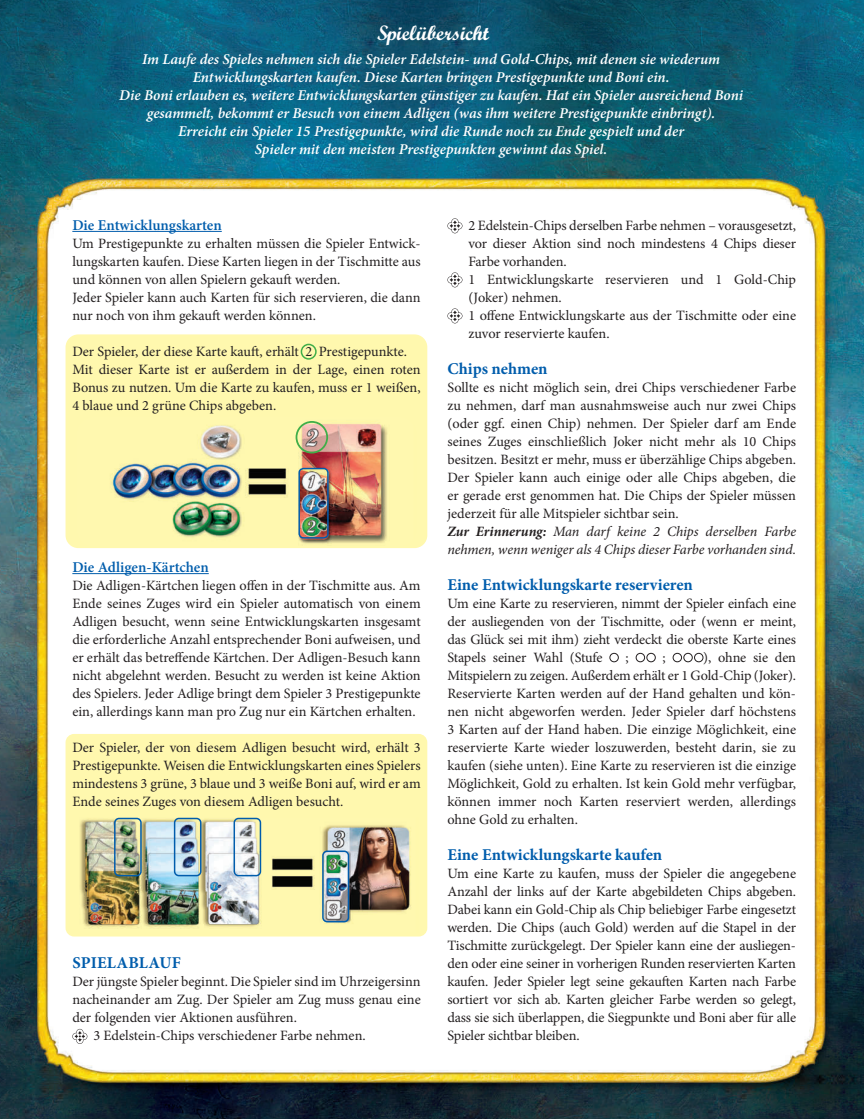
<style>
.page{position:relative;width:864px;height:1119px;background:#fff}
.page>*{position:absolute;margin:0;border:0;box-sizing:border-box;transform-origin:0 0}
.t1{font:700 21px "Script";color:#fff}
.t2{font:700 16.5px "Minion Pro";color:#015dac}
.t3{font:italic 600 15px/18px "Minion Pro";letter-spacing:-.005em;color:#fff;text-align:center}
.t4{font:600 15px "Minion Pro";color:#015dac}
.t5{font:14.25px/18px "Minion Pro";color:#231f20;text-align:justify}
.s1{font-weight:700;font-style:italic}
.s2{font-style:italic}
</style>
<div class="page">
<img style="left:0;top:0;width:863px;height:1118px">
<h1 class="t1" style="left:377px;top:20px;width:113px">Spielübersicht</h1>
<p class="t3" style="left:119px;top:50px;width:625px">Im Laufe des Spieles nehmen sich die Spieler Edelstein- und Gold-Chips, mit denen sie wiederum Entwicklungskarten kaufen. Diese Karten bringen Prestigepunkte und Boni ein.<br>Die Boni erlauben es, weitere Entwicklungskarten günstiger zu kaufen. Hat ein Spieler ausreichend Boni gesammelt, bekommt er Besuch von einem Adligen (was ihm weitere Prestigepunkte einbringt).<br>Erreicht ein Spieler 15 Prestigepunkte, wird die Runde noch zu Ende gespielt und der<br>Spieler mit den meisten Prestigepunkten gewinnt das Spiel.</p>
<p class="t4" style="left:72px;top:215px;width:151px">Die Entwicklungskarten</p>
<p class="t5" style="left:72px;top:234px;width:350px;text-align:left">Um Prestigepunkte zu erhalten müssen die Spieler Entwick&shy;lungskarten kaufen. Diese Karten liegen in der Tischmitte aus und können von allen Spielern gekauft werden.<br>Jeder Spieler kann auch Karten für sich reservieren, die dann nur noch von ihm gekauft werden können.</p>
<p class="t5" style="left:72px;top:342px;width:349px;text-align:left">Der Spieler, der diese Karte kauft, erhält 2 Prestigepunkte.<br>Mit dieser Karte ist er außerdem in der Lage, einen roten Bonus zu nutzen. Um die Karte zu kaufen, muss er 1 weißen, 4 blaue und 2 grüne Chips abgeben.</p>
<p class="t4" style="left:72px;top:557px;width:138px">Die Adligen-Kärtchen</p>
<p class="t5" style="left:72px;top:576px;width:350px">Die Adligen-Kärtchen liegen offen in der Tischmitte aus. Am Ende seines Zuges wird ein Spieler automatisch von einem Adligen besucht, wenn seine Entwicklungskarten insgesamt die erforderliche Anzahl entsprechender Boni aufweisen, und er erhält das betreffende Kärtchen. Der Adligen-Besuch kann nicht abgelehnt werden. Besucht zu werden ist keine Aktion des Spielers. Jeder Adlige bringt dem Spieler 3 Prestigepunkte ein, allerdings kann man pro Zug nur ein Kärtchen erhalten.</p>
<p class="t5" style="left:72px;top:738px;width:350px">Der Spieler, der von diesem Adligen besucht wird, erhält 3<br>Prestigepunkte. Weisen die Entwicklungskarten eines Spielers mindestens 3 grüne, 3 blaue und 3 weiße Boni auf, wird er am Ende seines Zuges von diesem Adligen besucht.</p>
<p class="t2" style="left:72px;top:951px;width:110px">SPIELABLAUF</p>
<p class="t5" style="left:72px;top:972px;width:350px">Der jüngste Spieler beginnt. Die Spieler sind im Uhrzeigersinn</p>
<p class="t5" style="left:72px;top:990px;width:350px">nacheinander am Zug. Der Spieler am Zug muss genau eine</p>
<p class="t5" style="left:72px;top:1008px;width:226px">der folgenden vier Aktionen ausführen.</p>
<p class="t5" style="left:93px;top:1026px;width:274px">3 Edelstein-Chips verschiedener Farbe nehmen.</p>
<p class="t5" style="left:468px;top:216px;width:329px;text-align:left">2 Edelstein-Chips derselben Farbe nehmen – vorausgesetzt, vor dieser Aktion sind noch mindestens 4 Chips dieser Farbe vorhanden.<br>1 Entwicklungskarte reservieren und 1 Gold-Chip (Joker) nehmen.<br>1 offene Entwicklungskarte aus der Tischmitte oder eine zuvor reservierte kaufen.</p>
<p class="t2" style="left:447px;top:357px;width:102px">Chips nehmen</p>
<p class="t5" style="left:447px;top:378px;width:350px;text-align:left">Sollte es nicht möglich sein, drei Chips verschiedener Farbe zu nehmen, darf man ausnahmsweise auch nur zwei Chips (oder ggf. einen Chip) nehmen. Der Spieler darf am Ende seines Zuges einschließlich Joker nicht mehr als 10 Chips besitzen. Besitzt er mehr, muss er überzählige Chips abgeben.<br>Der Spieler kann auch einige oder alle Chips abgeben, die er gerade erst genommen hat. Die Chips der Spieler müssen jederzeit für alle Mitspieler sichtbar sein.<br><span class="s1">Zur Erinnerung:</span> <span class="s2">Man darf keine 2 Chips derselben Farbe nehmen, wenn weniger als 4 Chips dieser Farbe vorhanden sind.</span></p>
<p class="t2" style="left:447px;top:573px;width:247px">Eine Entwicklungskarte reservieren</p>
<p class="t5" style="left:447px;top:594px;width:350px">Um eine Karte zu reservieren, nimmt der Spieler einfach eine der ausliegenden von der Tischmitte, oder (wenn er meint, das Glück sei mit ihm) zieht verdeckt die oberste Karte eines Stapels seiner Wahl (Stufe</p>
<p class="t5" style="left:447px;top:648px;width:350px;text-indent:256px">), ohne sie den Mitspielern zu zeigen. Außerdem erhält er 1 Gold-Chip (Joker).<br>Reservierte Karten werden auf der Hand gehalten und kön&shy;nen nicht abgeworfen werden. Jeder Spieler darf höchstens 3 Karten auf der Hand haben. Die einzige Möglichkeit, eine reservierte Karte wieder loszuwerden, besteht darin, sie zu kaufen (siehe unten). Eine Karte zu reservieren ist die einzige Möglichkeit, Gold zu erhalten. Ist kein Gold mehr verfügbar, können immer noch Karten reserviert werden, allerdings ohne Gold zu erhalten.</p>
<p class="t2" style="left:447px;top:843px;width:216px">Eine Entwicklungskarte kaufen</p>
<p class="t5" style="left:447px;top:864px;width:350px">Um eine Karte zu kaufen, muss der Spieler die angegebene Anzahl der links auf der Karte abgebildeten Chips abgeben.<br>Dabei kann ein Gold-Chip als Chip beliebiger Farbe eingesetzt werden. Die Chips (auch Gold) werden auf die Stapel in der Tischmitte zurückgelegt. Der Spieler kann eine der ausliegen&shy;den oder eine seiner in vorherigen Runden reservierten Karten kaufen. Jeder Spieler legt seine gekauften Karten nach Farbe sortiert vor sich ab. Karten gleicher Farbe werden so gelegt, dass sie sich überlappen, die Siegpunkte und Boni aber für alle Spieler sichtbar bleiben.</p>
<p class="t5" style="left:625px;top:648px;width:5px">;</p>
<p class="t5" style="left:662px;top:648px;width:5px">;</p>
</div>
